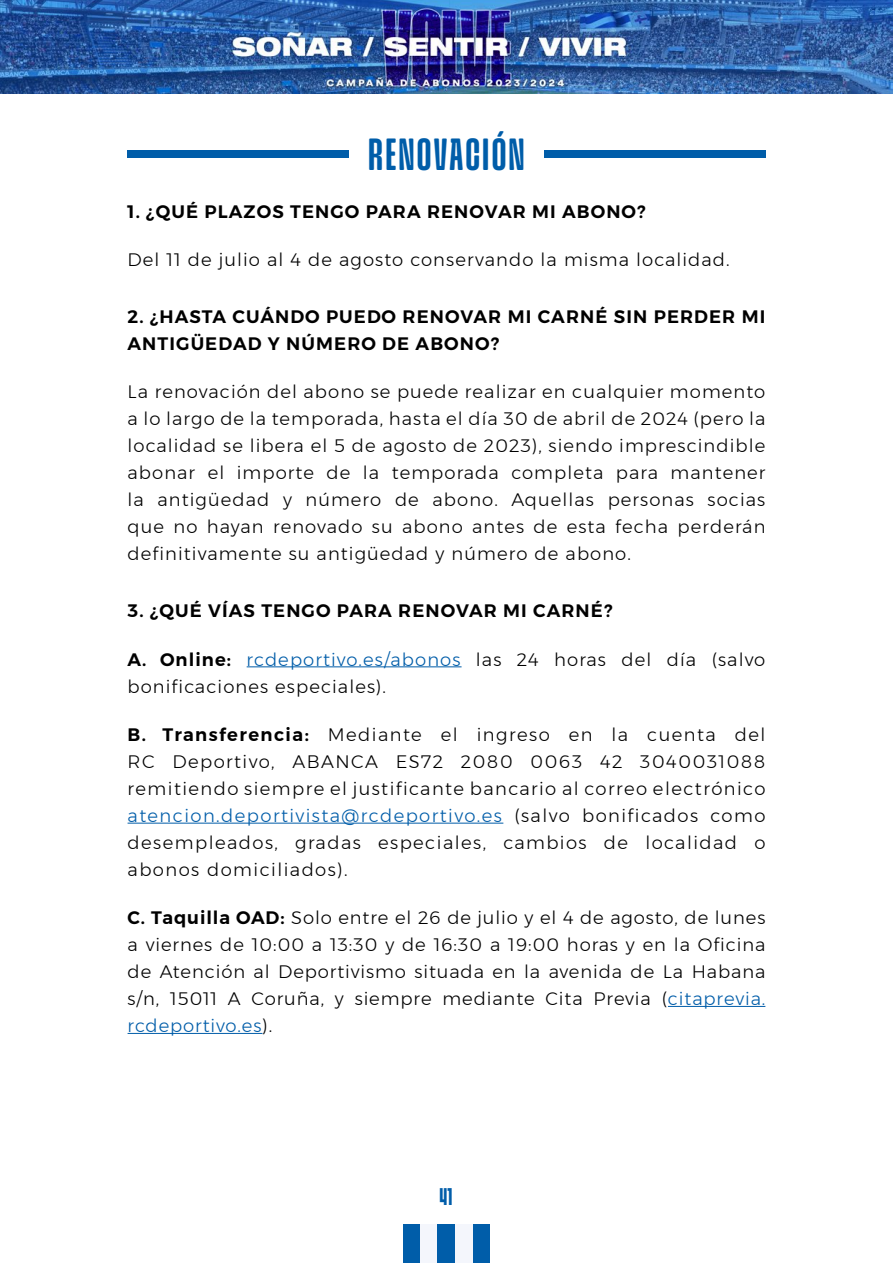
<style>
.page{position:relative;width:893px;height:1263px;background:#fff}
.page>*{position:absolute;margin:0;border:0;box-sizing:border-box;transform-origin:0 0}
.sub-apartado{font:100 extra-condensed 45px "Snug Variable";letter-spacing:.05em;color:#005da9}
.t1{font:24px "GRNORCH";color:#005da9}
.PARRAFO-2122{font:300 18px/27px "Montserrat";letter-spacing:.06em;color:#000;text-align:justify}
.PreguntaFAQ{font:600 18px/27px "Montserrat";letter-spacing:.06em;color:#000}
.PARRAFO-2122-2{font:600 18px "Montserrat";letter-spacing:.06em;color:#000}
.s1{font-weight:600}
.s2{color:#005da9}
</style>
<div class="page">
<svg style="left:0;top:93px;width:893px;height:1px"></svg>
<img style="left:0;top:0;width:893px;height:93px">
<hr style="left:247px;top:666px;width:215px;height:1px;background:#005da9">
<hr style="left:128px;top:823px;width:375px;height:1px;background:#005da9">
<hr style="left:668px;top:1006px;width:97px;height:1px;background:#005da9">
<hr style="left:128px;top:1033px;width:134px;height:1px;background:#005da9">
<div style="left:128px;top:151px;width:221px;height:7px;background:#005da9"></div>
<div style="left:544px;top:151px;width:221px;height:7px;background:#005da9"></div>
<div style="left:403px;top:1225px;width:17px;height:38px;background:#005da9"></div>
<div style="left:420px;top:1225px;width:18px;height:38px;background:#f4f6fc"></div>
<div style="left:438px;top:1225px;width:17px;height:38px;background:#005da9"></div>
<div style="left:472px;top:1225px;width:18px;height:38px;background:#005da9"></div>
<div style="left:455px;top:1225px;width:17px;height:38px;background:#f4f6fc"></div>
<p class="sub-apartado" style="left:368px;top:132px;width:158px">RENOVACIÓN</p>
<p class="PARRAFO-2122-2" style="left:128px;top:197px;width:519px">1. ¿QUÉ PLAZOS TENGO PARA RENOVAR MI ABONO?</p>
<p class="PARRAFO-2122" style="left:128px;top:246px;width:604px">Del 11 de julio al 4 de agosto conservando la misma localidad.</p>
<p class="PreguntaFAQ" style="left:128px;top:303px;width:639px">2. ¿HASTA CUÁNDO PUEDO RENOVAR MI CARNÉ SIN PERDER MI<br>ANTIGÜEDAD Y NÚMERO DE ABONO?</p>
<p class="PARRAFO-2122" style="left:128px;top:378px;width:639px">La renovación del abono se puede realizar en cualquier momento a lo largo de la temporada, hasta el día 30 de abril de 2024 (pero la localidad se libera el 5 de agosto de 2023), siendo imprescindible abonar el importe de la temporada completa para mantener la antigüedad y número de abono. Aquellas personas socias que no hayan renovado su abono antes de esta fecha perderán definitivamente su antigüedad y número de abono.</p>
<p class="PreguntaFAQ" style="left:128px;top:597px;width:486px">3. ¿QUÉ VÍAS TENGO PARA RENOVAR MI CARNÉ?</p>
<p class="PARRAFO-2122" style="left:128px;top:645px;width:639px"><span class="s1">A. Online:</span> <span class="s2">rcdeportivo.es/abonos</span> las 24 horas del día (salvo bonificaciones especiales).</p>
<p class="PARRAFO-2122" style="left:128px;top:721px;width:639px"><span class="s1">B. Transferencia:</span> Mediante el ingreso en la cuenta del RC Deportivo, ABANCA ES72 2080 0063 42 3040031088 remitiendo siempre el justificante bancario al correo electrónico <span class="s2">atencion.deportivista@rcdeportivo.es</span> (salvo bonificados como desempleados, gradas especiales, cambios de localidad o abonos domiciliados).</p>
<p class="PARRAFO-2122" style="left:128px;top:904px;width:639px"><span class="s1">C. Taquilla OAD:</span> Solo entre el 26 de julio y el 4 de agosto, de lunes a viernes de 10:00 a 13:30 y de 16:30 a 19:00 horas y en la Oficina de Atención al Deportivismo situada en la avenida de La Habana s/n, 15011 A Coruña, y siempre mediante Cita Previa (<span class="s2">citaprevia. rcdeportivo.es</span>).</p>
<h2 class="t1" style="left:440px;top:1184px;width:14px">41</h2>
</div>
